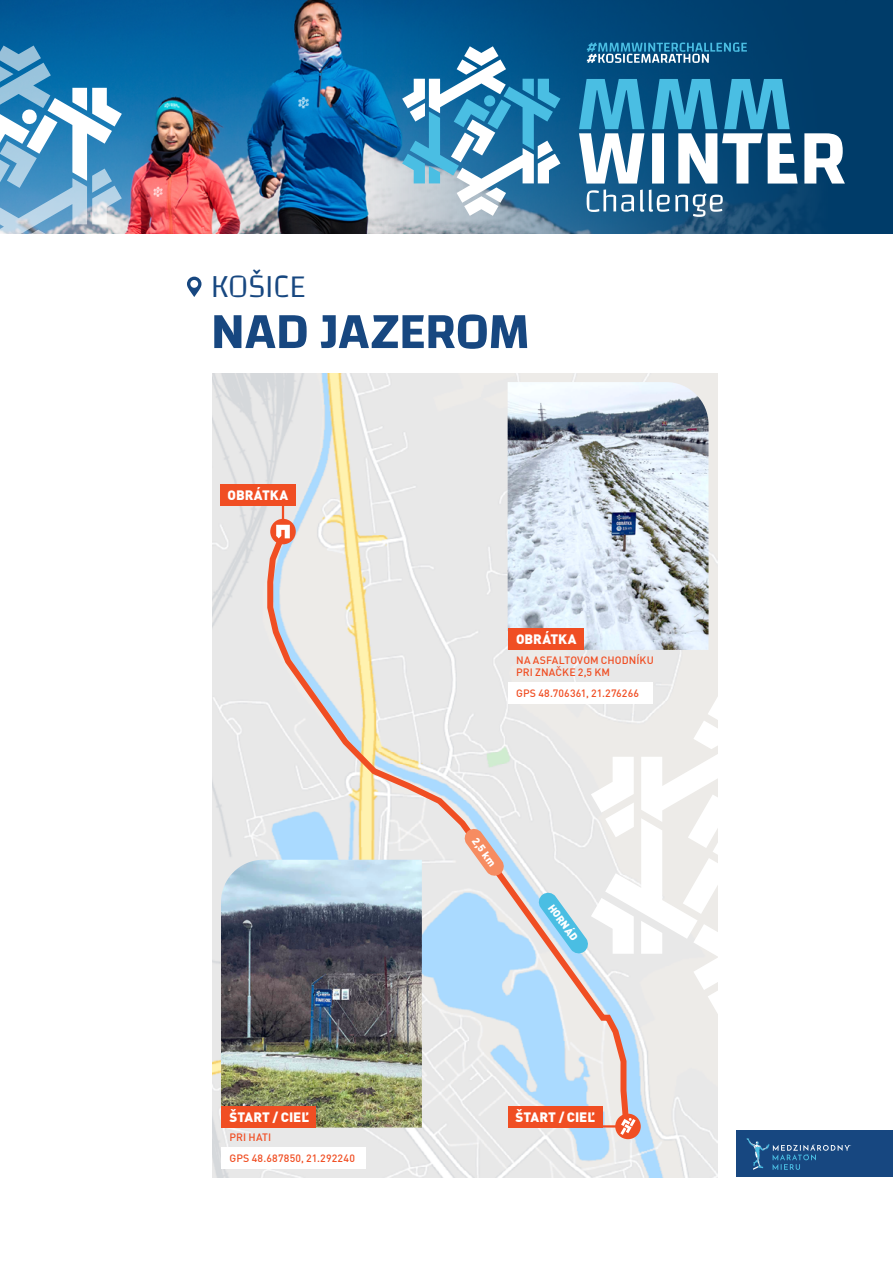
<style>
.page{position:relative;width:893px;height:1263px;background:#fff}
.page>*{position:absolute;margin:0;border:0;box-sizing:border-box;transform-origin:0 0}
.t1{font:600 52.5px "Changa";letter-spacing:-.02em;color:#174780}
.t2{font:300 33px "Changa";letter-spacing:-.01em;color:#174780}
.t3{font:900 13.35px "DINCE";letter-spacing:-.005em;color:#fff}
.t4{font:500 10.5px/12px "DINCE";letter-spacing:.015em;color:#f04e23}
.t5{font:900 10.5px "DINCE";color:#fff}
</style>
<div class="page">
<div style="left:0;top:0;width:893px;height:234px;background:#003c69"></div>
<img style="left:0;top:0;width:808px;height:234px">
<svg style="left:0;top:46px;width:122px;height:188px"></svg>
<svg style="left:587px;top:43px;width:160px;height:20px"></svg>
<svg style="left:579px;top:79px;width:266px;height:138px"></svg>
<svg style="left:402px;top:46px;width:158px;height:170px"></svg>
<img style="left:212px;top:374px;width:505px;height:803px">
<div style="left:220px;top:485px;width:76px;height:21px;background:#f04e23"></div>
<hr style="left:282px;top:503px;width:2px;height:20px;background:#f04e23">
<svg style="left:633px;top:696px;width:85px;height:319px"></svg>
<img style="left:508px;top:382px;width:200px;height:268px">
<img style="left:221px;top:860px;width:43px;height:246px">
<div style="left:221px;top:1106px;width:94px;height:21px;background:#f04e23"></div>
<svg style="left:264px;top:526px;width:369px;height:603px"></svg>
<hr style="left:572px;top:1125px;width:56px;height:2px;background:#f04e23">
<div style="left:508px;top:1106px;width:94px;height:21px;background:#f04e23"></div>
<div style="left:615px;top:1114px;width:26px;height:25px;background:#f04e23;border-radius:50%"></div>
<svg style="left:620px;top:1118px;width:16px;height:17px"></svg>
<div style="left:270px;top:519px;width:26px;height:25px;background:#f04e23;border-radius:50%"></div>
<svg style="left:276px;top:525px;width:14px;height:13px"></svg>
<svg style="left:187px;top:277px;width:14px;height:20px"></svg>
<div style="left:737px;top:1130px;width:156px;height:47px;background:#174780"></div>
<svg style="left:746px;top:1138px;width:105px;height:32px"></svg>
<svg style="left:463px;top:828px;width:42px;height:49px"></svg>
<div style="left:221px;top:1148px;width:145px;height:21px;background:#fff"></div>
<div style="left:508px;top:682px;width:144px;height:21px;background:#fff"></div>
<h2 class="t2" style="left:210px;top:266px;width:97px">KOŠICE</h2>
<h1 class="t1" style="left:210px;top:299px;width:321px">NAD JAZEROM</h1>
<p class="t3" style="left:228px;top:486px;width:62px">OBRÁTKA</p>
<p class="t3" style="left:516px;top:630px;width:62px">OBRÁTKA</p>
<p class="t4" style="left:516px;top:654px;width:139px">NA ASFALTOVOM CHODNÍKU<br>PRI ZNAČKE 2,5 KM</p>
<p class="t4" style="left:516px;top:686px;width:124px">GPS 48.706361, 21.276266</p>
<p class="t5" style="left:480px;top:835px;width:34px;rotate:54deg">2,5 km</p>
<p class="t5" style="left:556px;top:901px;width:44px;rotate:54deg">HORNÁD</p>
<p class="t3" style="left:229px;top:1108px;width:81px">ŠTART / CIEĽ</p>
<p class="t3" style="left:515px;top:1108px;width:81px">ŠTART / CIEĽ</p>
<p class="t4" style="left:229px;top:1131px;width:43px">PRI HATI</p>
<p class="t4" style="left:229px;top:1152px;width:127px">GPS 48.687850, 21.292240</p>
</div>
